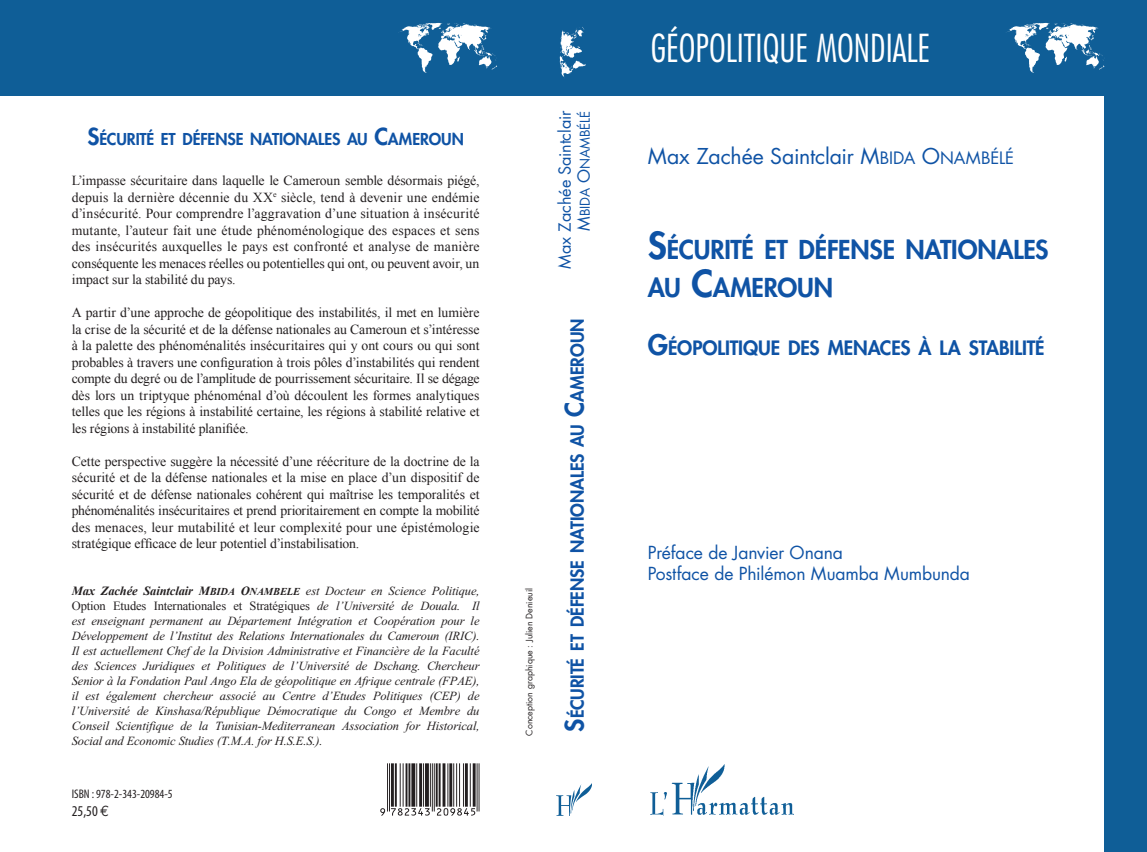
<style>
.page{position:relative;width:1147px;height:852px;background:#fff}
.page>*{position:absolute;margin:0;border:0;box-sizing:border-box;transform-origin:0 0}
.t1{font:300 condensed 37.5px "Futura";color:#fff}
.t2{font:800 25.38px/37.5px "Futura";letter-spacing:-.01em;color:#0f53a5}
.t3{font:21.25px "Futura";letter-spacing:-.005em;color:#0f53a5}
.t4{font:800 19.25px "Futura";letter-spacing:-.005em;color:#0f53a5}
.t5{font:17.5px "Futura";letter-spacing:-.01em;color:#0f53a5}
.t6{font:800 17.5px "Futura";letter-spacing:-.005em;color:#0f53a5}
.t7{font:16.25px "Futura";letter-spacing:-.005em;color:#0f53a5}
.t8{font:800 16px "Futura";letter-spacing:-.005em;color:#0f53a5}
.t9{font:condensed 15px "Myriad Pro";color:#231f20}
.t10{font:13.75px/16.5px "Times New Roman";letter-spacing:-.01em;color:#231f20;text-align:justify}
.t11{font:13.12px "Futura";letter-spacing:-.005em;color:#0f53a5}
.t12{font:italic 12.5px/15px "Times New Roman";letter-spacing:-.01em;color:#231f20;text-align:justify}
.t13{font:condensed 12.5px "Myriad Pro";color:#231f20}
.t14{font:8.75px "Futura";color:#231f20}
.s1{font-size:22.75px}
.s2{font-weight:700}
.s3{font-weight:700;font-size:10.5px}
.s4{font-style:normal}
.s5{font-family:"Euro Mono";font-stretch:normal}
.s6{font-size:16.25px}
.s7{font-size:25px}
.s8{font-style:inherit}
.s9{font-size:16.62px}
.s10{font-size:36.25px}
.s11{font-size:27.5px}
</style>
<div class="page">
<img style="left:557px;top:784px;width:34px;height:31px">
<img style="left:650px;top:764px;width:143px;height:51px">
<div style="left:618px;top:0;width:80px;height:96px;background:#0f5e97"></div>
<div style="left:1104px;top:0;width:42px;height:851px;background:#0f5e97"></div>
<div style="left:685px;top:0;width:461px;height:96px;background:#0f5e97"></div>
<div style="left:0;top:0;width:673px;height:96px;background:#0f5e97"></div>
<svg style="left:1006px;top:23px;width:98px;height:50px"></svg>
<svg style="left:398px;top:23px;width:99px;height:50px"></svg>
<svg style="left:559px;top:27px;width:27px;height:51px"></svg>
<svg style="left:380px;top:763px;width:99px;height:52px"></svg>
<p class="t8" style="left:87px;top:129px;width:378px"><span class="s1">S</span>ÉCURITÉ ET DÉFENSE NATIONALES AU <span class="s1">C</span>AMEROUN</p>
<p class="t10" style="left:72px;top:172px;width:409px">L’impasse sécuritaire dans laquelle le Cameroun semble désormais piégé, depuis la dernière décennie du XX<sup>e</sup> siècle, tend à devenir une endémie d’insécurité. Pour comprendre l’aggravation d’une situation à insécurité mutante, l’auteur fait une étude phénoménologique des espaces et sens des insécurités auxquelles le pays est confronté et analyse de manière conséquente les menaces réelles ou potentielles qui ont, ou peuvent avoir, un impact sur la stabilité du pays.</p>
<p class="t10" style="left:72px;top:304px;width:409px">A partir d’une approche de géopolitique des instabilités, il met en lumière la crise de la sécurité et de la défense nationales au Cameroun et s’intéresse à la palette des phénoménalités insécuritaires qui y ont cours ou qui sont probables à travers une configuration à trois pôles d’instabilités qui rendent compte du degré ou de l’amplitude de pourrissement sécuritaire. Il se dégage dès lors un triptyque phénoménal d’où découlent les formes analytiques telles que les régions à instabilité certaine, les régions à stabilité relative et les régions à instabilité planifiée.</p>
<p class="t10" style="left:72px;top:452px;width:409px">Cette perspective suggère la nécessité d’une réécriture de la doctrine de la sécurité et de la défense nationales et la mise en place d’un dispositif de sécurité et de défense nationales cohérent qui maîtrise les temporalités et phénoménalités insécuritaires et prend prioritairement en compte la mobilité des menaces, leur mutabilité et leur complexité pour une épistémologie stratégique efficace de leur potentiel d’instabilisation.</p>
<p class="t12" style="left:72px;top:583px;width:409px"><span class="s2">Max Zachée Saintclair M</span><span class="s3">BIDA</span> <span class="s2">O</span><span class="s3">NAMBELE</span> est Docteur en Science Politique, <span class="s4">Option Etudes Internationales et Stratégiques</span> de l’Université de Douala. Il est enseignant permanent au Département Intégration et Coopération pour le Développement de l’Institut des Relations Internationales du Cameroun (IRIC).<br>Il est actuellement Chef de la Division Administrative et Financière de la Faculté des Sciences Juridiques et Politiques de l’Université de Dschang. Chercheur Senior à la Fondation Paul Ango Ela de géopolitique en Afrique centrale (FPAE), il est également chercheur associé au Centre d’Etudes Politiques (CEP) de l’Université de Kinshasa/République Démocratique du Congo et Membre du Conseil Scientifique de la Tunisian-Mediterranean Association for Historical, Social and Economic Studies (T.M.A. for H.S.E.S.).</p>
<p class="t13" style="left:72px;top:786px;width:102px">ISBN : 978-2-343-20984-5</p>
<p class="t9" style="left:72px;top:802px;width:39px">25,50 <span class="s5">e</span></p>
<p class="t14" style="left:523px;top:735px;width:149px;rotate:-90deg">Conception graphique : Julien Denieuil</p>
<p class="t7" style="left:554px;top:268px;width:159px;rotate:-90deg">Max Zachée Saintclair</p>
<p class="t11" style="left:576px;top:231px;width:122px;rotate:-90deg"><span class="s6">M</span>BIDA <span class="s6">O</span>NAMBÉLÉ</p>
<p class="t6" style="left:566px;top:731px;width:414px;rotate:-90deg"><span class="s7">S</span>ÉCURITÉ ET DÉFENSE NATIONALES AU <span class="s7">C</span>AMEROUN</p>
<p class="t1" style="left:650px;top:26px;width:281px">GÉOPOLITIQUE MONDIALE</p>
<p class="t3" style="left:648px;top:142px;width:367px">Max Zachée Saintclair <span class="s8">M</span><span class="s9">BIDA</span> <span class="s8">O</span><span class="s9">NAMBÉLÉ</span></p>
<p class="t2" style="left:648px;top:231px;width:401px"><span class="s10">S</span>ÉCURITÉ ET DÉFENSE NATIONALES<br>AU <span class="s10">C</span>AMEROUN</p>
<p class="t4" style="left:648px;top:335px;width:398px"><span class="s11">G</span>ÉOPOLITIQUE DES MENACES À LA STABILITÉ</p>
<p class="t5" style="left:648px;top:541px;width:196px">Préface de Janvier Onana</p>
<p class="t5" style="left:648px;top:562px;width:323px">Postface de Philémon Muamba Mumbunda</p>
</div>
